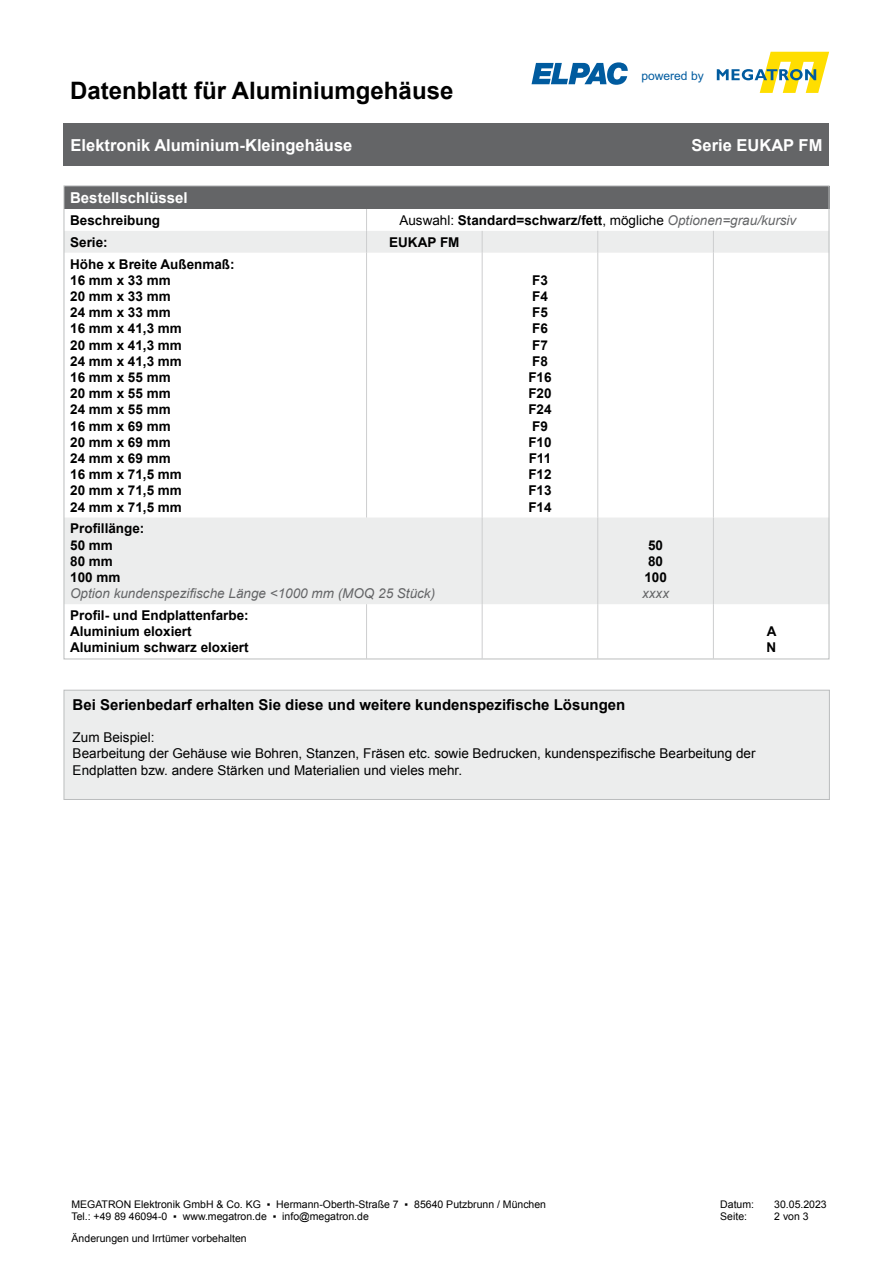
<style>
.page{position:relative;width:893px;height:1263px;background:#fff}
.page>*{position:absolute;margin:0;border:0;box-sizing:border-box;transform-origin:0 0}
.t1{font:700 24px "Arial";color:#000}
.t2{font:700 16.5px "Arial";color:#fff}
.t3{font:700 15px "Arial";color:#000}
.t4{font:700 15px "Arial";color:#fff}
.t5{font:700 13.5px "Arial";color:#000}
.t6{font:13.5px/16.2px "Arial";color:#000}
.t7{font:italic 13.5px "Arial";color:#646567}
.t8{font:12.15px "Arial";color:#005b9f}
.t9{font:10.5px/12.6px "Arial";color:#000}
.s1{font-weight:400}
.s2{font-weight:400;font-style:italic;color:#646567}
</style>
<div class="page">
<div style="left:64px;top:123px;width:765px;height:43px;background:#646567"></div>
<svg style="left:531px;top:62px;width:97px;height:23px"></svg>
<svg style="left:717px;top:52px;width:112px;height:41px"></svg>
<div style="left:64px;top:690px;width:765px;height:109px;background:#eceded"></div>
<div style="left:64px;top:690px;width:766px;height:110px;border:1px solid #bbbdbe"></div>
<div style="left:64px;top:186px;width:765px;height:23px;background:#646567"></div>
<svg style="left:66px;top:231px;width:761px;height:373px"></svg>
<svg style="left:366px;top:209px;width:1px;height:44px"></svg>
<svg style="left:482px;top:231px;width:1px;height:22px"></svg>
<svg style="left:597px;top:231px;width:1px;height:22px"></svg>
<svg style="left:713px;top:231px;width:1px;height:22px"></svg>
<hr style="left:366px;top:253px;width:1px;height:264px;background:#cdcecf">
<hr style="left:482px;top:253px;width:1px;height:264px;background:#cdcecf">
<hr style="left:597px;top:253px;width:1px;height:264px;background:#cdcecf">
<hr style="left:713px;top:253px;width:1px;height:264px;background:#cdcecf">
<hr style="left:482px;top:517px;width:1px;height:87px;background:#cdcecf">
<hr style="left:597px;top:517px;width:1px;height:87px;background:#cdcecf">
<hr style="left:713px;top:517px;width:1px;height:87px;background:#cdcecf">
<hr style="left:366px;top:604px;width:1px;height:54px;background:#cdcecf">
<hr style="left:482px;top:604px;width:1px;height:54px;background:#cdcecf">
<hr style="left:597px;top:604px;width:1px;height:54px;background:#cdcecf">
<hr style="left:713px;top:604px;width:1px;height:54px;background:#cdcecf">
<h1 class="t1" style="left:70px;top:74px;width:385px">Datenblatt für Aluminiumgehäuse</h1>
<p class="t8" style="left:641px;top:68px;width:64px">powered by</p>
<p class="t2" style="left:71px;top:134px;width:283px">Elektronik Aluminium-Kleingehäuse</p>
<p class="t2" style="left:692px;top:134px;width:132px">Serie EUKAP FM</p>
<p class="t4" style="left:70px;top:188px;width:119px">Bestellschlüssel</p>
<p class="t5" style="left:70px;top:211px;width:92px">Beschreibung</p>
<p class="t5" style="left:399px;top:211px;width:398px"><span class="s1">Auswahl:</span> Standard=schwarz/fett<span class="s1">, mögliche</span> <span class="s2">Optionen=grau/kursiv</span></p>
<p class="t5" style="left:70px;top:233px;width:39px">Serie:</p>
<p class="t5" style="left:389px;top:233px;width:72px">EUKAP FM</p>
<p class="t5" style="left:70px;top:255px;width:166px">Höhe x Breite Außenmaß:</p>
<p class="t5" style="left:70px;top:271px;width:102px">16 mm x 33 mm</p>
<p class="t5" style="left:70px;top:287px;width:102px">20 mm x 33 mm</p>
<p class="t5" style="left:70px;top:303px;width:102px">24 mm x 33 mm</p>
<p class="t5" style="left:70px;top:320px;width:113px">16 mm x 41,3 mm</p>
<p class="t5" style="left:70px;top:336px;width:113px">20 mm x 41,3 mm</p>
<p class="t5" style="left:70px;top:352px;width:113px">24 mm x 41,3 mm</p>
<p class="t5" style="left:70px;top:368px;width:102px">16 mm x 55 mm</p>
<p class="t5" style="left:70px;top:384px;width:102px">20 mm x 55 mm</p>
<p class="t5" style="left:70px;top:401px;width:102px">24 mm x 55 mm</p>
<p class="t5" style="left:70px;top:417px;width:102px">16 mm x 69 mm</p>
<p class="t5" style="left:70px;top:433px;width:102px">20 mm x 69 mm</p>
<p class="t5" style="left:70px;top:449px;width:102px">24 mm x 69 mm</p>
<p class="t5" style="left:70px;top:465px;width:113px">16 mm x 71,5 mm</p>
<p class="t5" style="left:70px;top:482px;width:113px">20 mm x 71,5 mm</p>
<p class="t5" style="left:70px;top:498px;width:113px">24 mm x 71,5 mm</p>
<p class="t5" style="left:532px;top:271px;width:17px">F3</p>
<p class="t5" style="left:532px;top:287px;width:17px">F4</p>
<p class="t5" style="left:532px;top:303px;width:17px">F5</p>
<p class="t5" style="left:532px;top:320px;width:17px">F6</p>
<p class="t5" style="left:532px;top:336px;width:17px">F7</p>
<p class="t5" style="left:532px;top:352px;width:17px">F8</p>
<p class="t5" style="left:528px;top:368px;width:25px">F16</p>
<p class="t5" style="left:528px;top:384px;width:25px">F20</p>
<p class="t5" style="left:528px;top:401px;width:25px">F24</p>
<p class="t5" style="left:532px;top:417px;width:17px">F9</p>
<p class="t5" style="left:528px;top:433px;width:25px">F10</p>
<p class="t5" style="left:529px;top:449px;width:24px">F11</p>
<p class="t5" style="left:528px;top:465px;width:25px">F12</p>
<p class="t5" style="left:528px;top:482px;width:25px">F13</p>
<p class="t5" style="left:528px;top:498px;width:25px">F14</p>
<p class="t5" style="left:70px;top:520px;width:76px">Profillänge:</p>
<p class="t5" style="left:70px;top:536px;width:44px">50 mm</p>
<p class="t5" style="left:70px;top:552px;width:44px">80 mm</p>
<p class="t5" style="left:70px;top:568px;width:52px">100 mm</p>
<p class="t7" style="left:70px;top:585px;width:367px">Option kundenspezifische Länge &lt;1000 mm (MOQ 25 Stück)</p>
<p class="t5" style="left:70px;top:606px;width:180px">Profil- und Endplattenfarbe:</p>
<p class="t5" style="left:70px;top:622px;width:123px">Aluminium eloxiert</p>
<p class="t5" style="left:70px;top:639px;width:180px">Aluminium schwarz eloxiert</p>
<p class="t5" style="left:648px;top:536px;width:17px">50</p>
<p class="t5" style="left:648px;top:552px;width:17px">80</p>
<p class="t5" style="left:644px;top:568px;width:24px">100</p>
<p class="t7" style="left:642px;top:585px;width:28px">xxxx</p>
<p class="t5" style="left:767px;top:622px;width:11px">A</p>
<p class="t5" style="left:766px;top:639px;width:11px">N</p>
<p class="t3" style="left:73px;top:694px;width:554px">Bei Serienbedarf erhalten Sie diese und weitere kundenspezifische Lösungen</p>
<p class="t6" style="left:73px;top:729px;width:83px">Zum Beispiel:</p>
<p class="t6" style="left:73px;top:746px;width:684px">Bearbeitung der Gehäuse wie Bohren, Stanzen, Fräsen etc. sowie Bedrucken, kundenspezifische Bearbeitung der<br>Endplatten bzw. andere Stärken und Materialien und vieles mehr.</p>
<p class="t9" style="left:71px;top:1198px;width:476px">MEGATRON Elektronik GmbH &amp; Co. KG ▪ Hermann-Oberth-Straße 7 ▪ 85640 Putzbrunn / München<br>Tel.: +49 89 46094-0 ▪ www.megatron.de ▪ info@megatron.de</p>
<p class="t9" style="left:720px;top:1198px;width:35px">Datum:</p>
<p class="t9" style="left:774px;top:1198px;width:54px">30.05.2023</p>
<p class="t9" style="left:720px;top:1210px;width:28px">Seite:</p>
<p class="t9" style="left:774px;top:1210px;width:36px">2 von 3</p>
<p class="t9" style="left:72px;top:1232px;width:177px">Änderungen und Irrtümer vorbehalten</p>
</div>
